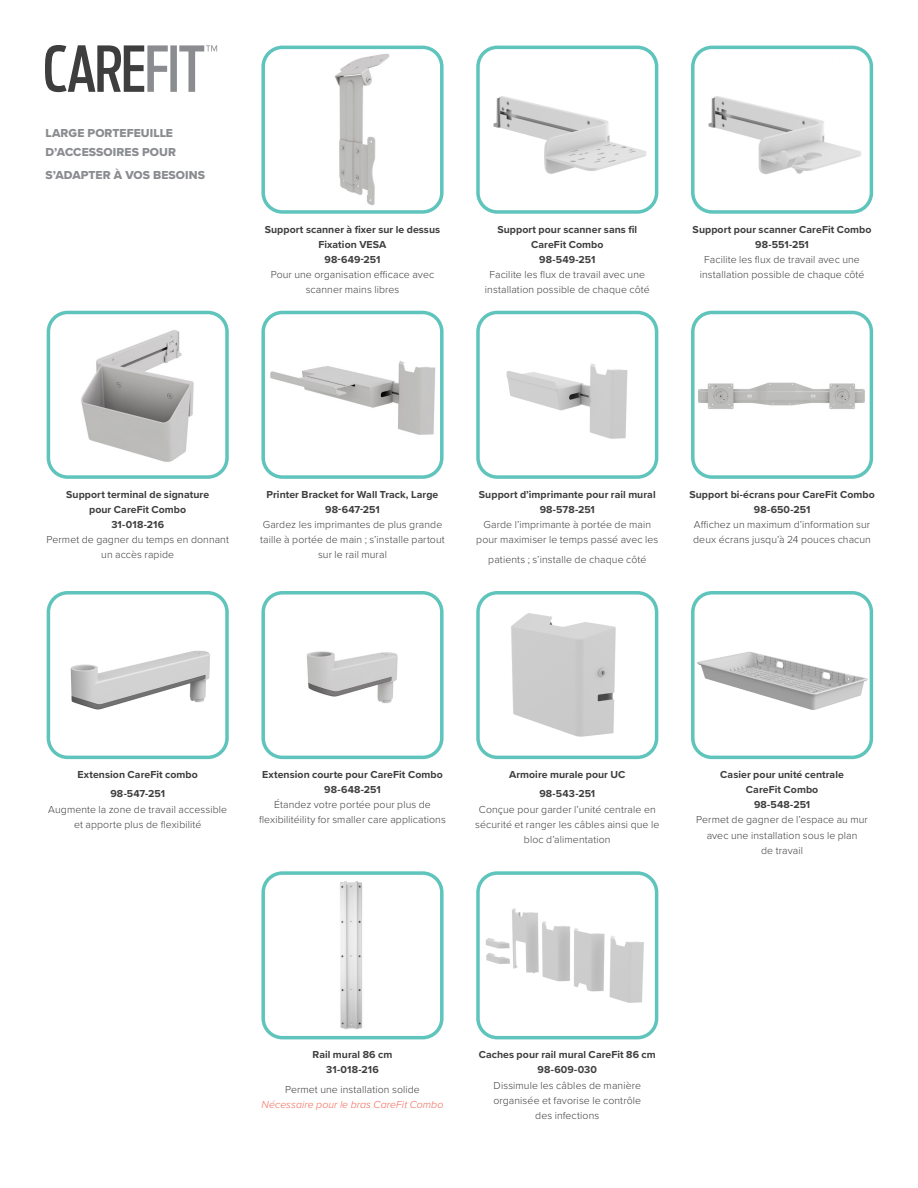
<style>
.page{position:relative;width:918px;height:1188px;background:#fff}
.page>*{position:absolute;margin:0;border:0;box-sizing:border-box;transform-origin:0 0}
.Bullets-sidebar{font:12px/19.5px "Proxima Nova Extrabld";letter-spacing:.005em;color:#8a8c8f}
.t1{font:300 10.5px/15.1px "Proxima Nova";letter-spacing:.01em;color:#3e3e3f;text-align:center}
.t2{font:700 10.5px/15.1px "Proxima Nova";letter-spacing:.005em;color:#3e3e3f;text-align:center}
.t3{font:italic 300 10.5px/15.1px "Proxima Nova";letter-spacing:.01em;color:#f26758;text-align:center}
.s1{font-style:normal;color:#3e3e3f}
</style>
<div class="page">
<svg style="left:45px;top:45px;width:172px;height:47px"></svg>
<img style="left:267px;top:46px;width:169px;height:163px">
<div style="left:261px;top:46px;width:183px;height:168px;border:4px solid #5fc4bc;border-radius:19px"></div>
<img style="left:481px;top:46px;width:177px;height:163px">
<div style="left:476px;top:46px;width:182px;height:168px;border:4px solid #5fc4bc;border-radius:19px"></div>
<img style="left:691px;top:46px;width:182px;height:163px">
<div style="left:691px;top:46px;width:182px;height:168px;border:4px solid #5fc4bc;border-radius:19px"></div>
<img style="left:53px;top:311px;width:169px;height:163px">
<div style="left:47px;top:311px;width:182px;height:168px;border:4px solid #5fc4bc;border-radius:19px"></div>
<img style="left:266px;top:311px;width:173px;height:163px">
<div style="left:261px;top:311px;width:183px;height:168px;border:4px solid #5fc4bc;border-radius:19px"></div>
<img style="left:481px;top:311px;width:177px;height:163px">
<div style="left:476px;top:311px;width:182px;height:168px;border:4px solid #5fc4bc;border-radius:19px"></div>
<img style="left:696px;top:311px;width:177px;height:163px">
<div style="left:691px;top:311px;width:182px;height:168px;border:4px solid #5fc4bc;border-radius:19px"></div>
<img style="left:47px;top:591px;width:177px;height:168px">
<div style="left:47px;top:591px;width:182px;height:168px;border:4px solid #5fc4bc;border-radius:19px"></div>
<img style="left:266px;top:596px;width:173px;height:158px">
<div style="left:261px;top:591px;width:183px;height:168px;border:4px solid #5fc4bc;border-radius:19px"></div>
<img style="left:481px;top:591px;width:177px;height:168px">
<div style="left:476px;top:591px;width:182px;height:168px;border:4px solid #5fc4bc;border-radius:19px"></div>
<img style="left:696px;top:596px;width:177px;height:163px">
<div style="left:691px;top:591px;width:182px;height:168px;border:4px solid #5fc4bc;border-radius:19px"></div>
<img style="left:340px;top:881px;width:23px;height:148px">
<div style="left:261px;top:871px;width:183px;height:168px;border:4px solid #5fc4bc;border-radius:19px"></div>
<img style="left:481px;top:876px;width:177px;height:163px">
<div style="left:476px;top:871px;width:182px;height:168px;border:4px solid #5fc4bc;border-radius:19px"></div>
<p class="Bullets-sidebar" style="left:46px;top:123px;width:132px">LARGE PORTEFEUILLE<br>D’ACCESSOIRES POUR</p>
<p class="Bullets-sidebar" style="left:46px;top:165px;width:161px">S’ADAPTER À VOS BESOINS</p>
<p class="t2" style="left:265px;top:221px;width:177px">Support scanner à fixer sur le dessus<br>Fixation VESA</p>
<p class="t2" style="left:325px;top:252px;width:57px">98-649-251</p>
<p class="t1" style="left:271px;top:266px;width:165px">Pour une organisation efficace avec scanner mains libres</p>
<p class="t2" style="left:497px;top:221px;width:141px">Support pour scanner sans fil<br>CareFit Combo</p>
<p class="t2" style="left:539px;top:252px;width:58px">98-549-251</p>
<p class="t1" style="left:485px;top:266px;width:166px">Facilite les flux de travail avec une installation possible de chaque côté</p>
<p class="t2" style="left:693px;top:221px;width:180px">Support pour scanner CareFit Combo</p>
<p class="t2" style="left:755px;top:236px;width:55px">98-551-251</p>
<p class="t1" style="left:700px;top:251px;width:166px">Facilite les flux de travail avec une installation possible de chaque côté</p>
<p class="t2" style="left:66px;top:486px;width:145px">Support terminal de signature pour CareFit Combo</p>
<p class="t2" style="left:111px;top:517px;width:54px">31-018-216</p>
<p class="t1" style="left:46px;top:532px;width:184px">Permet de gagner du temps en donnant un accès rapide</p>
<p class="t2" style="left:267px;top:486px;width:173px">Printer Bracket for Wall Track, Large</p>
<p class="t2" style="left:325px;top:502px;width:56px">98-647-251</p>
<p class="t1" style="left:260px;top:516px;width:186px">Gardez les imprimantes de plus grande taille à portée de main ; s’installe partout sur le rail mural</p>
<p class="t2" style="left:479px;top:486px;width:178px">Support d’imprimante pour rail mural</p>
<p class="t2" style="left:540px;top:502px;width:57px">98-578-251</p>
<p class="t1" style="left:476px;top:516px;width:184px">Garde l’imprimante à portée de main pour maximiser le temps passé avec les</p>
<p class="t1" style="left:488px;top:551px;width:159px">patients ; s’installe de chaque côté</p>
<p class="t2" style="left:689px;top:486px;width:187px">Support bi-écrans pour CareFit Combo</p>
<p class="t2" style="left:754px;top:502px;width:58px">98-650-251</p>
<p class="t1" style="left:693px;top:516px;width:179px;text-align:left">Affichez un maximum d’information sur deux écrans jusqu’à 24 pouces chacun</p>
<p class="t2" style="left:78px;top:767px;width:122px">Extension CareFit combo</p>
<p class="t2" style="left:110px;top:786px;width:56px">98-547-251</p>
<p class="t1" style="left:48px;top:801px;width:180px">Augmente la zone de travail accessible et apporte plus de flexibilité</p>
<p class="t2" style="left:262px;top:767px;width:182px">Extension courte pour CareFit Combo</p>
<p class="t2" style="left:324px;top:782px;width:58px">98-648-251</p>
<p class="t1" style="left:259px;top:797px;width:188px">Étandez votre portée pour plus de flexibilitéility for smaller care applications</p>
<p class="t2" style="left:509px;top:767px;width:118px">Armoire murale pour UC</p>
<p class="t2" style="left:539px;top:786px;width:57px">98-543-251</p>
<p class="t1" style="left:475px;top:801px;width:186px">Conçue pour garder l’unité centrale en sécurité et ranger les câbles ainsi que le bloc d’alimentation</p>
<p class="t2" style="left:720px;top:767px;width:125px">Casier pour unité centrale<br>CareFit Combo</p>
<p class="t2" style="left:754px;top:797px;width:58px">98-548-251</p>
<p class="t1" style="left:696px;top:812px;width:173px">Permet de gagner de l’espace au mur avec une installation sous le plan<br>de travail</p>
<p class="t2" style="left:313px;top:1047px;width:81px">Rail mural 86 cm<br>31-018-216</p>
<p class="t3" style="left:262px;top:1081px;width:183px"><span class="s1">Permet une installation solide<br></span>Nécessaire pour le bras CareFit Combo</p>
<p class="t2" style="left:479px;top:1047px;width:179px">Caches pour rail mural CareFit 86 cm</p>
<p class="t2" style="left:538px;top:1062px;width:61px">98-609-030</p>
<p class="t1" style="left:493px;top:1077px;width:149px">Dissimule les câbles de manière organisée et favorise le contrôle des infections</p>
</div>
